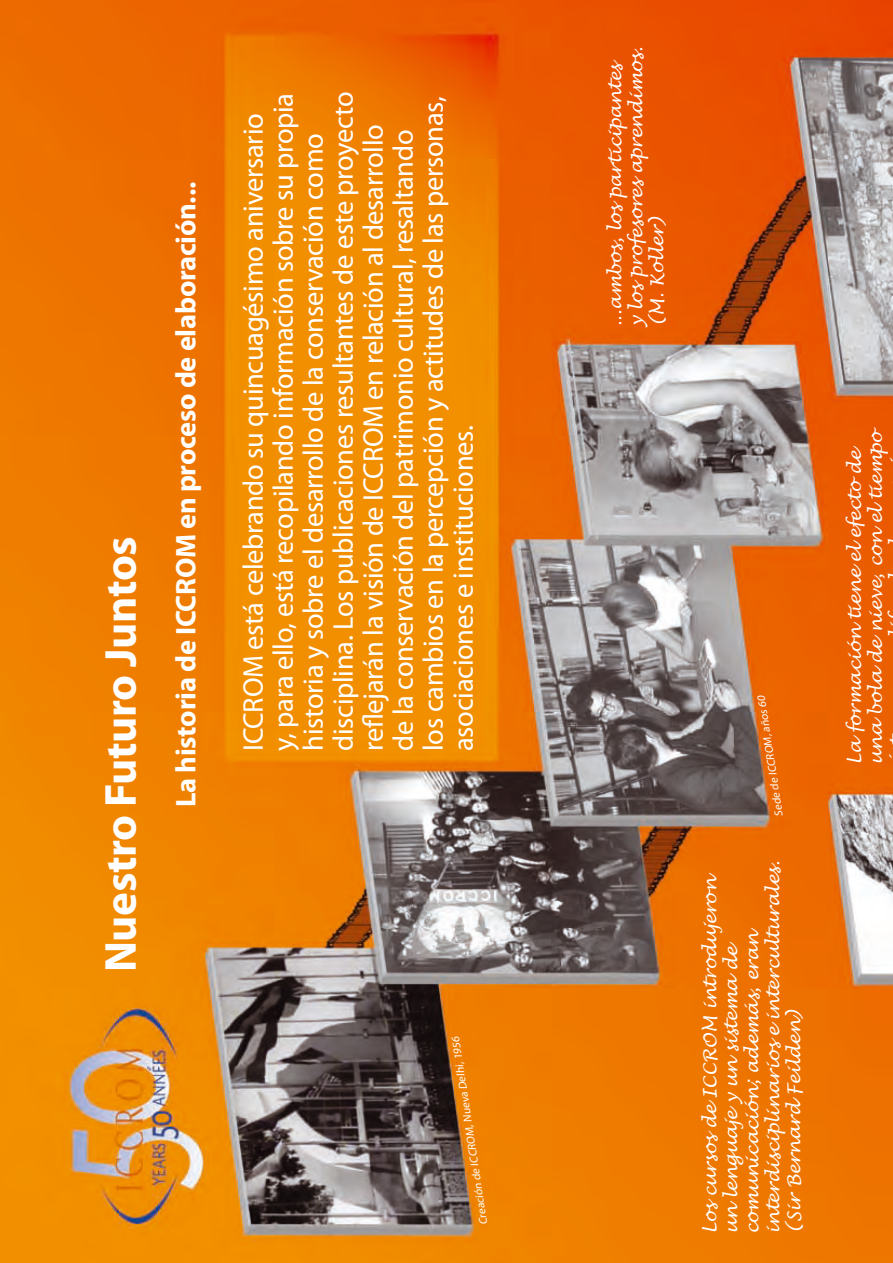
<style>
.page{position:relative;width:893px;height:1263px;background:#fff}
.page>*{position:absolute;margin:0;border:0;box-sizing:border-box;transform-origin:0 0}
.t1{font:700 45px "Myriad Pro";letter-spacing:-.01em;color:#fff}
.t2{font:28.5px/30px "Myriad Pro";letter-spacing:-.01em;color:#fff}
.t3{font:700 28.5px "Myriad Pro";letter-spacing:-.01em;color:#fff}
.t4{font:italic 18px/21px "Lucida Handwriting";color:#fff}
.t5{font:italic 11.25px "Myriad Pro";color:#fff}
</style>
<div class="page">
<img style="left:0;top:0;width:893px;height:1263px">
<h1 class="t1" style="left:91px;top:972px;width:437px;rotate:-90deg">Nuestro Futuro Juntos</h1>
<p class="t3" style="left:167px;top:807px;width:627px;rotate:-90deg">La historia de ICCROM en proceso de elaboración...</p>
<p class="t2" style="left:238px;top:751px;width:661px;rotate:-90deg">ICCROM está celebrando su quincuagésimo aniversario y, para ello, está recopilando información sobre su propia historia y sobre el desarrollo de la conservación como disciplina. Los publicaciones resultantes de este proyecto reflejarán la visión de ICCROM en relación al desarrollo de la conservación del patrimonio cultural, resaltando los cambios en la percepción y actitudes de las personas, asociaciones e instituciones.</p>
<p class="t5" style="left:477px;top:1226px;width:192px;rotate:-99deg">Creación de ICCROM, Nueva Delhi, 1956</p>
<p class="t4" style="left:605px;top:327px;width:282px;rotate:-90deg">. . . ambos, los p articip antes y los p rofesores ap rendimos. (M . Koller)</p>
<p class="t5" style="left:773px;top:817px;width:124px;rotate:-99deg">Sede de ICCROM, años 60</p>
<p class="t4" style="left:700px;top:1234px;width:374px;rotate:-90deg">L os cursos de I C C R O M introdujeron un leng uaj e y un sistema de comunicación; además, eran interdiscip linariose interculturales. ( S ir B ernard Feilden)</p>
<p class="t4" style="left:845px;top:764px;width:339px;rotate:-90deg">L a formación tiene el efecto de una bola de niev e, con el tiemp o</p>
</div>
